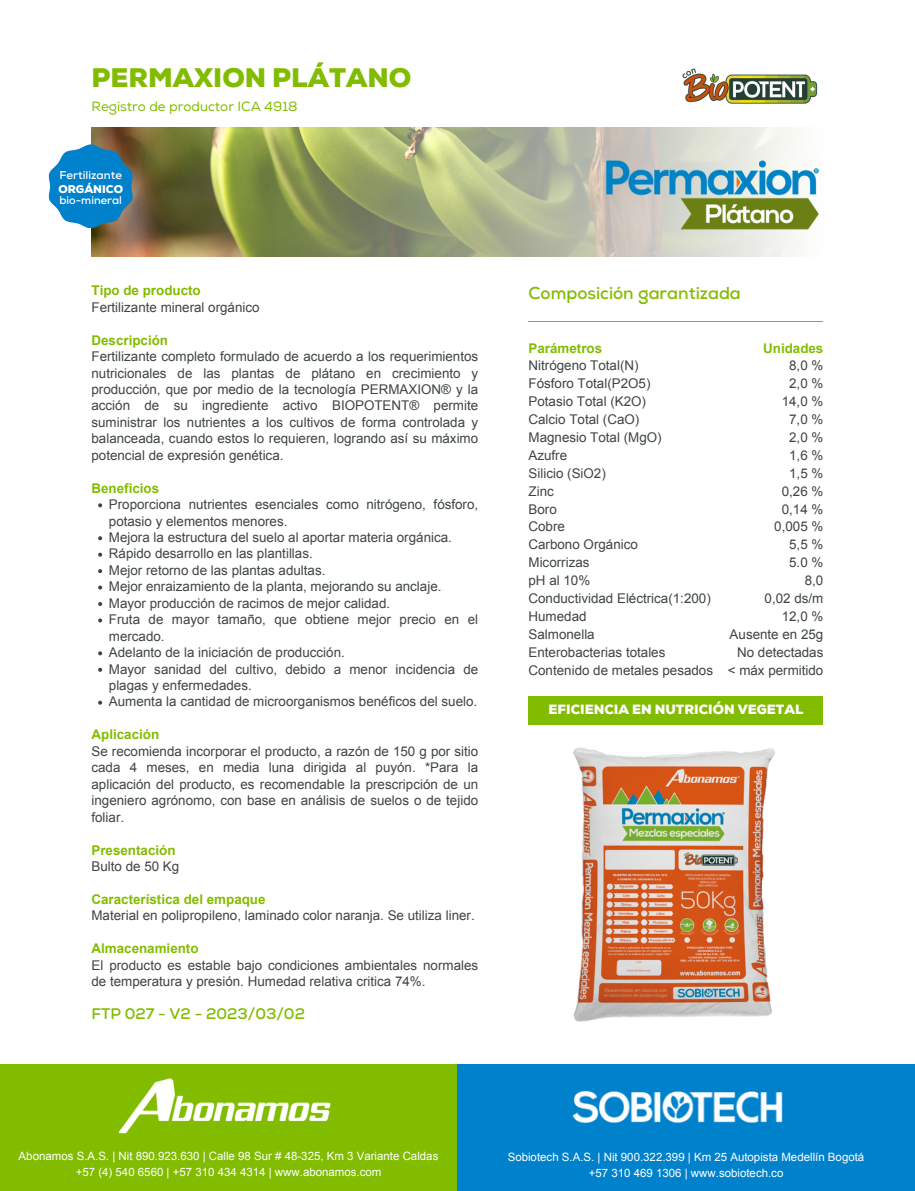
<style>
.page{position:relative;width:915px;height:1191px;background:#fff}
.page>*{position:absolute;margin:0;border:0;box-sizing:border-box;transform-origin:0 0}
.t1{font:900 26.85px "Nexa";color:#82bc00}
.t2{font:700 17.25px "Nexa";color:#82bc00}
.t3{font:700 15.3px "Nexa";color:#82bc00}
.t4{font:13.35px/16.5px "Arial";color:#3e4543}
.t5{font:700 13.35px "Arial";color:#82bc00}
.t6{font:900 13.35px "Nexa";color:#fff}
.t7{font:13.35px "Nexa";color:#82bc00}
.t8{font:11.55px "Arial";color:#fff}
.t9{font:700 11.4px "Nexa";color:#fff}
.t10{font:700 11.1px "Nexa";color:#fff}
.t11{font:900 11.1px "Nexa";color:#fff}
</style>
<div class="page">
<img style="left:682px;top:68px;width:136px;height:36px">
<div style="left:528px;top:695px;width:295px;height:29px;background:#82bc00"></div>
<div style="left:0;top:1064px;width:457px;height:126px;background:#82bc00"></div>
<div style="left:457px;top:1064px;width:458px;height:126px;background:#0081cb"></div>
<img style="left:118px;top:1078px;width:213px;height:56px">
<img style="left:572px;top:1091px;width:211px;height:33px">
<hr style="left:528px;top:320px;width:295px;height:1px;background:#82bc00">
<img style="left:94px;top:127px;width:702px;height:130px">
<svg style="left:98px;top:503px;width:4px;height:4px"></svg>
<svg style="left:98px;top:536px;width:4px;height:4px"></svg>
<svg style="left:98px;top:552px;width:4px;height:4px"></svg>
<svg style="left:98px;top:569px;width:4px;height:4px"></svg>
<svg style="left:98px;top:585px;width:4px;height:4px"></svg>
<svg style="left:98px;top:602px;width:4px;height:4px"></svg>
<svg style="left:98px;top:618px;width:4px;height:4px"></svg>
<svg style="left:98px;top:651px;width:4px;height:4px"></svg>
<svg style="left:98px;top:667px;width:4px;height:4px"></svg>
<svg style="left:98px;top:700px;width:4px;height:4px"></svg>
<img style="left:597px;top:144px;width:223px;height:97px">
<img style="left:573px;top:747px;width:202px;height:275px">
<svg style="left:48px;top:144px;width:86px;height:84px"></svg>
<div style="left:55px;top:151px;width:71px;height:71px;background:#0081cb;border-radius:50%"></div>
<p class="t1" style="left:91px;top:62px;width:321px">PERMAXION PLÁTANO</p>
<p class="t7" style="left:91px;top:99px;width:207px">Registro de productor ICA 4918</p>
<p class="t9" style="left:60px;top:168px;width:64px">Fertilizante</p>
<p class="t11" style="left:58px;top:182px;width:66px">ORGÁNICO</p>
<p class="t10" style="left:59px;top:193px;width:64px">bio-mineral</p>
<p class="t5" style="left:91px;top:283px;width:111px">Tipo de producto</p>
<p class="t4" style="left:91px;top:299px;width:170px">Fertilizante mineral orgánico</p>
<p class="t5" style="left:91px;top:332px;width:78px">Descripción</p>
<p class="t4" style="left:91px;top:348px;width:388px;text-align:justify">Fertilizante completo formulado de acuerdo a los requerimientos nutricionales de las plantas de plátano en crecimiento y producción, que por medio de la tecnología PERMAXION® y la acción de su ingrediente activo BIOPOTENT® permite suministrar los nutrientes a los cultivos de forma controlada y balanceada, cuando estos lo requieren, logrando así su máximo potencial de expresión genética.</p>
<p class="t5" style="left:91px;top:480px;width:69px">Beneficios</p>
<p class="t4" style="left:109px;top:496px;width:371px">Proporciona nutrientes esenciales como nitrógeno, fósforo, potasio y elementos menores.</p>
<p class="t4" style="left:109px;top:529px;width:344px">Mejora la estructura del suelo al aportar materia orgánica.</p>
<p class="t4" style="left:109px;top:545px;width:205px">Rápido desarrollo en las plantillas.</p>
<p class="t4" style="left:109px;top:562px;width:218px">Mejor retorno de las plantas adultas.</p>
<p class="t4" style="left:109px;top:578px;width:334px">Mejor enraizamiento de la planta, mejorando su anclaje.</p>
<p class="t4" style="left:109px;top:595px;width:283px">Mayor producción de racimos de mejor calidad.</p>
<p class="t4" style="left:109px;top:611px;width:371px">Fruta de mayor tamaño, que obtiene mejor precio en el mercado.</p>
<p class="t4" style="left:109px;top:644px;width:237px">Adelanto de la iniciación de producción.</p>
<p class="t4" style="left:109px;top:660px;width:371px">Mayor sanidad del cultivo, debido a menor incidencia de plagas y enfermedades.</p>
<p class="t4" style="left:109px;top:693px;width:370px">Aumenta la cantidad de microorganismos benéficos del suelo.</p>
<p class="t5" style="left:91px;top:727px;width:69px">Aplicación</p>
<p class="t4" style="left:91px;top:742px;width:388px;text-align:justify">Se recomienda incorporar el producto, a razón de 150 g por sitio cada 4 meses, en media luna dirigida al puyón. *Para la aplicación del producto, es recomendable la prescripción de un ingeniero agrónomo, con base en análisis de suelos o de tejido foliar.</p>
<p class="t5" style="left:91px;top:842px;width:86px">Presentación</p>
<p class="t4" style="left:91px;top:858px;width:89px">Bulto de 50 Kg</p>
<p class="t5" style="left:91px;top:891px;width:176px">Característica del empaque</p>
<p class="t4" style="left:91px;top:907px;width:385px">Material en polipropileno, laminado color naranja. Se utiliza liner.</p>
<p class="t5" style="left:91px;top:941px;width:109px">Almacenamiento</p>
<p class="t4" style="left:91px;top:956px;width:388px">El producto es estable bajo condiciones ambientales normales de temperatura y presión. Humedad relativa critica 74%.</p>
<p class="t3" style="left:91px;top:1004px;width:215px">FTP 027 - V2 - 2023/03/02</p>
<p class="t2" style="left:528px;top:282px;width:214px">Composición garantizada</p>
<p class="t5" style="left:528px;top:340px;width:75px">Parámetros</p>
<p class="t4" style="left:528px;top:357px;width:112px">Nitrógeno Total(N)</p>
<p class="t4" style="left:528px;top:375px;width:123px">Fósforo Total(P2O5)</p>
<p class="t4" style="left:528px;top:393px;width:119px">Potasio Total (K2O)</p>
<p class="t4" style="left:528px;top:411px;width:112px">Calcio Total (CaO)</p>
<p class="t4" style="left:528px;top:429px;width:135px">Magnesio Total (MgO)</p>
<p class="t4" style="left:528px;top:447px;width:40px">Azufre</p>
<p class="t4" style="left:528px;top:465px;width:79px">Silicio (SiO2)</p>
<p class="t4" style="left:528px;top:482px;width:27px">Zinc</p>
<p class="t4" style="left:528px;top:500px;width:30px">Boro</p>
<p class="t4" style="left:528px;top:518px;width:38px">Cobre</p>
<p class="t4" style="left:528px;top:536px;width:111px">Carbono Orgánico</p>
<p class="t4" style="left:528px;top:554px;width:62px">Micorrizas</p>
<p class="t4" style="left:528px;top:572px;width:63px">pH al 10%</p>
<p class="t4" style="left:528px;top:590px;width:184px">Conductividad Eléctrica(1:200)</p>
<p class="t4" style="left:528px;top:608px;width:60px">Humedad</p>
<p class="t4" style="left:528px;top:625px;width:68px">Salmonella</p>
<p class="t4" style="left:528px;top:643px;width:138px">Enterobacterias totales</p>
<p class="t4" style="left:528px;top:661px;width:186px">Contenido de metales pesados</p>
<p class="t5" style="left:763px;top:340px;width:62px">Unidades</p>
<p class="t4" style="left:789px;top:357px;width:36px">8,0 %</p>
<p class="t4" style="left:789px;top:375px;width:36px">2,0 %</p>
<p class="t4" style="left:781px;top:393px;width:43px">14,0 %</p>
<p class="t4" style="left:789px;top:411px;width:36px">7,0 %</p>
<p class="t4" style="left:789px;top:429px;width:36px">2,0 %</p>
<p class="t4" style="left:789px;top:447px;width:36px">1,6 %</p>
<p class="t4" style="left:789px;top:465px;width:36px">1,5 %</p>
<p class="t4" style="left:781px;top:482px;width:43px">0,26 %</p>
<p class="t4" style="left:781px;top:500px;width:43px">0,14 %</p>
<p class="t4" style="left:774px;top:518px;width:51px">0,005 %</p>
<p class="t4" style="left:789px;top:536px;width:36px">5,5 %</p>
<p class="t4" style="left:789px;top:554px;width:36px">5.0 %</p>
<p class="t4" style="left:804px;top:572px;width:20px">8,0</p>
<p class="t4" style="left:764px;top:590px;width:60px">0,02 ds/m</p>
<p class="t4" style="left:781px;top:608px;width:43px">12,0 %</p>
<p class="t4" style="left:729px;top:625px;width:95px">Ausente en 25g</p>
<p class="t4" style="left:737px;top:643px;width:88px">No detectadas</p>
<p class="t4" style="left:728px;top:661px;width:97px">&lt; máx permitido</p>
<p class="t6" style="left:548px;top:701px;width:256px">EFICIENCIA EN NUTRICIÓN VEGETAL</p>
<p class="t8" style="left:19px;top:1149px;width:421px">Abonamos S.A.S. | Nit 890.923.630 | Calle 98 Sur # 48-325, Km 3 Variante Caldas</p>
<p class="t8" style="left:76px;top:1165px;width:307px">+57 (4) 540 6560 | +57 310 434 4314 | www.abonamos.com</p>
<p class="t8" style="left:507px;top:1150px;width:358px">Sobiotech S.A.S. | Nit 900.322.399 | Km 25 Autopista Medellín Bogotá</p>
<p class="t8" style="left:589px;top:1165px;width:196px">+57 310 469 1306 | www.sobiotech.co</p>
</div>
